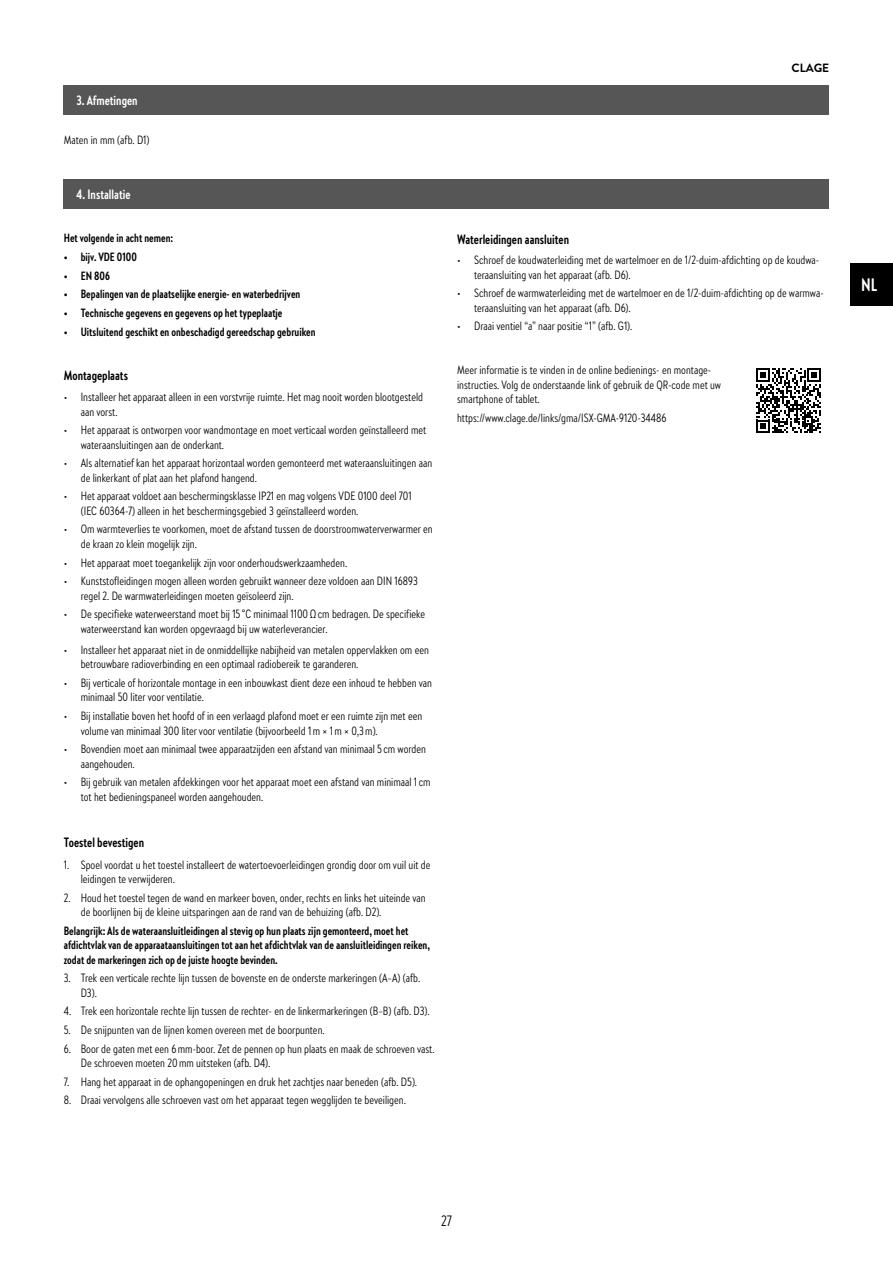
<style>
.page{position:relative;width:893px;height:1263px;background:#fff}
.page>*{position:absolute;margin:0;border:0;box-sizing:border-box;transform-origin:0 0}
.t1{font:700 18px "Brandon Text Cond";color:#fff}
.t2{font:15px "Brandon Text Cond";color:#000}
.t3{font:700 13.5px "Brandon Text Cond";color:#000}
.t4{font:700 13.5px "Brandon Text Cond";color:#fff}
.t5{font:12px/14.4px "Brandon Text Cond";color:#000}
.t6{font:700 12px/14.4px "Brandon Text Cond";color:#000}
.t7{font:700 12px "Brandon Text";color:#000}
</style>
<div class="page">
<div style="left:850px;top:264px;width:43px;height:42px;background:#000"></div>
<div style="left:64px;top:85px;width:765px;height:30px;background:#565656"></div>
<div style="left:64px;top:179px;width:765px;height:29px;background:#565656"></div>
<svg style="left:756px;top:368px;width:65px;height:65px"></svg>
<p class="t4" style="left:77px;top:92px;width:63px">3. Afmetingen</p>
<p class="t5" style="left:64px;top:133px;width:87px">Maten in mm (afb. D1)</p>
<p class="t4" style="left:77px;top:185px;width:55px">4. Installatie</p>
<p class="t6" style="left:64px;top:231px;width:111px">Het volgende in acht nemen:</p>
<p class="t6" style="left:64px;top:249px;width:75px">• bijv. VDE 0100</p>
<p class="t6" style="left:64px;top:268px;width:48px">• EN 806</p>
<p class="t6" style="left:64px;top:287px;width:238px">• Bepalingen van de plaatselijke energie- en waterbedrijven</p>
<p class="t6" style="left:64px;top:305px;width:220px">• Technische gegevens en gegevens op het typeplaatje</p>
<p class="t6" style="left:64px;top:324px;width:253px">• Uitsluitend geschikt en onbeschadigd gereedschap gebruiken</p>
<p class="t3" style="left:64px;top:367px;width:66px">Montageplaats</p>
<p class="t5" style="left:81px;top:390px;width:344px;text-indent:-17px">• Installeer het apparaat alleen in een vorstvrije ruimte. Het mag nooit worden blootgesteld aan vorst.</p>
<p class="t5" style="left:81px;top:423px;width:347px;text-indent:-17px">• Het apparaat is ontworpen voor wandmontage en moet verticaal worden geïnstalleerd met wateraansluitingen aan de onderkant.</p>
<p class="t5" style="left:81px;top:456px;width:353px;text-indent:-17px">• Als alternatief kan het apparaat horizontaal worden gemonteerd met wateraansluitingen aan de linkerkant of plat aan het plafond hangend.</p>
<p class="t5" style="left:81px;top:489px;width:332px;text-indent:-17px">• Het apparaat voldoet aan beschermingsklasse IP21 en mag volgens VDE 0100 deel 701 (IEC 60364-7) alleen in het beschermingsgebied 3 geïnstalleerd worden.</p>
<p class="t5" style="left:81px;top:522px;width:353px;text-indent:-17px">• Om warmteverlies te voorkomen, moet de afstand tussen de doorstroomwaterverwarmer en de kraan zo klein mogelijk zijn.</p>
<p class="t5" style="left:64px;top:555px;width:285px">• Het apparaat moet toegankelijk zijn voor onderhoudswerkzaamheden.</p>
<p class="t5" style="left:81px;top:573px;width:338px;text-indent:-17px">• Kunststofleidingen mogen alleen worden gebruikt wanneer deze voldoen aan DIN 16893 regel 2. De warmwaterleidingen moeten geïsoleerd zijn.</p>
<p class="t5" style="left:81px;top:606px;width:346px;text-indent:-17px">• De specifieke waterweerstand moet bij 15 °C minimaal 1100Ωcm bedragen. De specifieke waterweerstand kan worden opgevraagd bij uw waterleverancier.</p>
<p class="t5" style="left:81px;top:642px;width:350px;text-indent:-17px">• Installeer het apparaat niet in de onmiddellijke nabijheid van metalen oppervlakken om een betrouwbare radioverbinding en een optimaal radiobereik te garanderen.</p>
<p class="t5" style="left:81px;top:675px;width:353px;text-indent:-17px">• Bij verticale of horizontale montage in een inbouwkast dient deze een inhoud te hebben van minimaal 50 liter voor ventilatie.</p>
<p class="t5" style="left:81px;top:708px;width:343px;text-indent:-17px">• Bij installatie boven het hoofd of in een verlaagd plafond moet er een ruimte zijn met een volume van minimaal 300 liter voor ventilatie (bijvoorbeeld 1m × 1m × 0,3m).</p>
<p class="t5" style="left:81px;top:741px;width:347px;text-indent:-17px">• Bovendien moet aan minimaal twee apparaatzijden een afstand van minimaal 5 cm worden aangehouden.</p>
<p class="t5" style="left:81px;top:774px;width:351px;text-indent:-17px">• Bij gebruik van metalen afdekkingen voor het apparaat moet een afstand van minimaal 1cm tot het bedieningspaneel worden aangehouden.</p>
<p class="t3" style="left:64px;top:833px;width:82px">Toestel bevestigen</p>
<p class="t5" style="left:81px;top:857px;width:351px;text-indent:-17px">1. Spoel voordat u het toestel installeert de watertoevoerleidingen grondig door om vuil uit de leidingen te verwijderen.</p>
<p class="t5" style="left:81px;top:890px;width:346px;text-indent:-17px">2. Houd het toestel tegen de wand en markeer boven, onder, rechts en links het uiteinde van de boorlijnen bij de kleine uitsparingen aan de rand van de behuizing (afb. D2).</p>
<p class="t6" style="left:64px;top:923px;width:368px">Belangrijk: Als de wateraansluitleidingen al stevig op hun plaats zijn gemonteerd, moet het afdichtvlak van de apparaataansluitingen tot aan het afdichtvlak van de aansluitleidingen reiken, zodat de markeringen zich op de juiste hoogte bevinden.</p>
<p class="t5" style="left:81px;top:971px;width:341px;text-indent:-17px">3. Trek een verticale rechte lijn tussen de bovenste en de onderste markeringen (A–A) (afb.<br>D3).</p>
<p class="t5" style="left:64px;top:1004px;width:367px">4. Trek een horizontale rechte lijn tussen de rechter- en de linkermarkeringen (B–B) (afb. D3).</p>
<p class="t5" style="left:64px;top:1022px;width:262px">5. De snijpunten van de lijnen komen overeen met de boorpunten.</p>
<p class="t5" style="left:81px;top:1041px;width:355px;text-indent:-17px">6. Boor de gaten met een 6mm-boor. Zet de pennen op hun plaats en maak de schroeven vast.<br>De schroeven moeten 20mm uitsteken (afb. D4).</p>
<p class="t5" style="left:64px;top:1074px;width:355px">7. Hang het apparaat in de ophangopeningen en druk het zachtjes naar beneden (afb. D5).</p>
<p class="t5" style="left:64px;top:1093px;width:344px">8. Draai vervolgens alle schroeven vast om het apparaat tegen wegglijden te beveiligen.</p>
<p class="t7" style="left:791px;top:60px;width:39px">CLAGE</p>
<p class="t3" style="left:457px;top:230px;width:114px">Waterleidingen aansluiten</p>
<p class="t5" style="left:474px;top:253px;width:347px;text-indent:-17px">• Schroef de koudwaterleiding met de wartelmoer en de 1/2-duim-afdichting op de koudwa&shy;teraansluiting van het apparaat (afb. D6).</p>
<p class="t5" style="left:474px;top:286px;width:351px;text-indent:-17px">• Schroef de warmwaterleiding met de wartelmoer en de 1/2-duim-afdichting op de warmwa&shy;teraansluiting van het apparaat (afb. D6).</p>
<p class="t5" style="left:457px;top:319px;width:177px">• Draai ventiel “a” naar positie “1” (afb. G1).</p>
<p class="t5" style="left:457px;top:363px;width:265px">Meer informatie is te vinden in de online bedienings- en montage&shy;instructies. Volg de onderstaande link of gebruik de QR-code met uw smartphone of tablet.</p>
<p class="t5" style="left:457px;top:410px;width:211px">https://www.clage.de/links/gma/ISX-GMA-9120-34486</p>
<h1 class="t1" style="left:861px;top:273px;width:18px">NL</h1>
<p class="t2" style="left:441px;top:1210px;width:12px">27</p>
</div>
